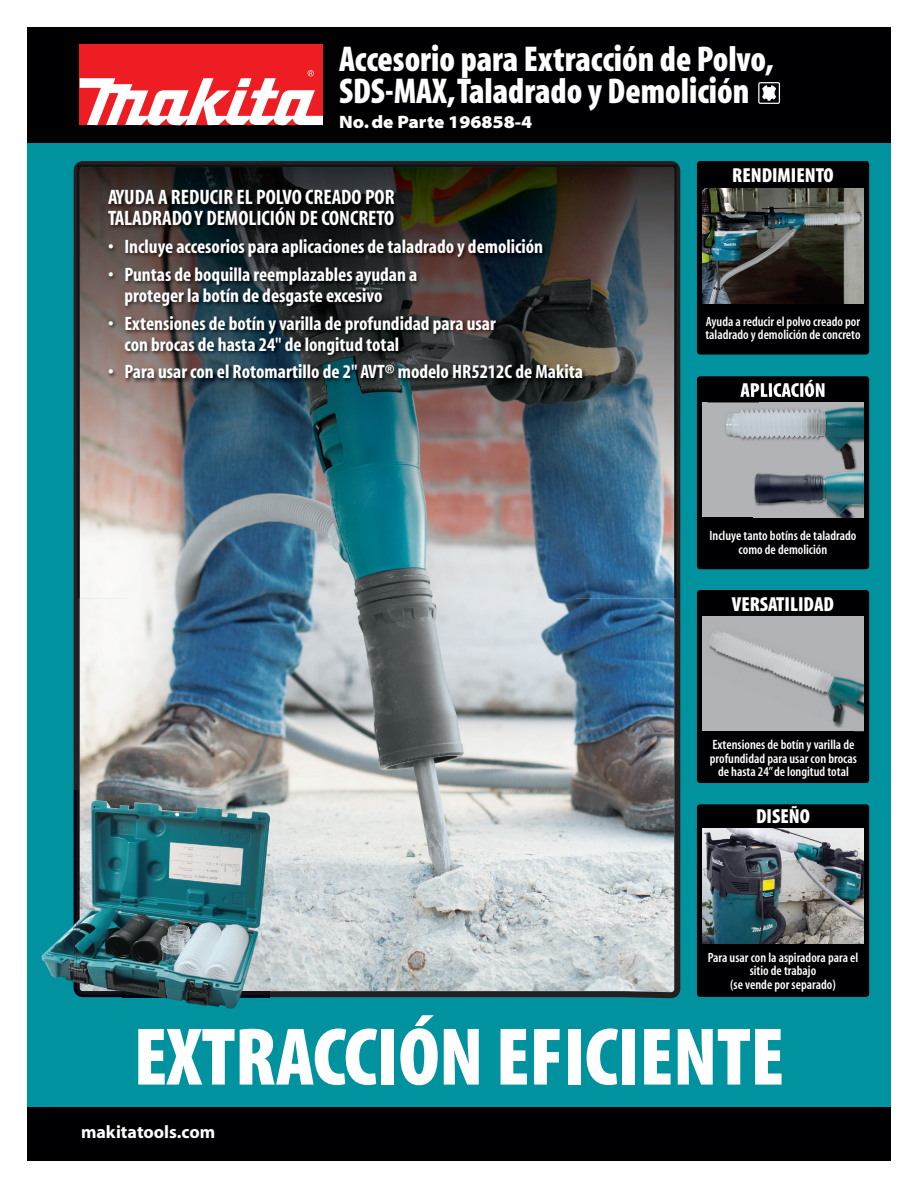
<style>
.page{position:relative;width:918px;height:1188px;background:#fff}
.page>*{position:absolute;margin:0;border:0;box-sizing:border-box;transform-origin:0 0}
.t1{font:82.5px "Myriad MM 830 300";letter-spacing:-.005em;color:#fff}
.t2{font:36px/31.5px "Myriad MM 830 300";color:#fff;scale:.96 1}
.t3{font:21px/21px "Myriad MM 700 300";color:#fff}
.t4{font:20.4px "Myriad MM 830 300";color:#fff}
.t5{font:19.5px/21px "Myriad MM 700 300";color:#fff}
.t6{font:18px "Myriad MM 830 700";color:#fff}
.t7{font:18px "Myriad MM 700 600";color:#fff}
.t8{font:13.5px/13.5px "Myriad MM 565 300";color:#fff;text-align:center}
</style>
<div class="page">
<div style="left:27px;top:27px;width:864px;height:1134px;background:#00939f"></div>
<div style="left:27px;top:27px;width:864px;height:115px;background:#000002"></div>
<div style="left:697px;top:804px;width:172px;height:193px;background:#000002;border-radius:3px"></div>
<div style="left:697px;top:590px;width:172px;height:193px;background:#000002;border-radius:3px"></div>
<div style="left:697px;top:376px;width:172px;height:193px;background:#000002;border-radius:3px"></div>
<div style="left:697px;top:161px;width:172px;height:194px;background:#000002;border-radius:3px"></div>
<div style="left:27px;top:1107px;width:864px;height:54px;background:#000002"></div>
<div style="left:80px;top:44px;width:243px;height:81px;background:#ee1d23"></div>
<svg style="left:80px;top:70px;width:243px;height:55px"></svg>
<img style="left:74px;top:161px;width:606px;height:837px">
<img style="left:702px;top:829px;width:162px;height:115px">
<img style="left:702px;top:188px;width:162px;height:116px">
<img style="left:128px;top:168px;width:498px;height:53px">
<img style="left:576px;top:221px;width:50px;height:377px">
<img style="left:129px;top:384px;width:447px;height:214px">
<img style="left:128px;top:167px;width:498px;height:1px">
<img style="left:77px;top:165px;width:51px;height:433px">
<img style="left:626px;top:165px;width:51px;height:433px">
<img style="left:127px;top:165px;width:500px;height:2px">
<img style="left:80px;top:168px;width:1px;height:430px">
<img style="left:106px;top:188px;width:482px;height:196px">
<img style="left:41px;top:790px;width:46px;height:208px">
<img style="left:87px;top:997px;width:183px;height:12px">
<img style="left:127px;top:790px;width:143px;height:201px">
<img style="left:74px;top:790px;width:48px;height:207px">
<img style="left:122px;top:994px;width:148px;height:3px">
<img style="left:77px;top:790px;width:48px;height:204px">
<img style="left:125px;top:991px;width:145px;height:3px">
<img style="left:80px;top:790px;width:47px;height:201px">
<img style="left:127px;top:991px;width:143px;height:1px">
<div style="left:702px;top:616px;width:162px;height:115px;background:#b2b3b7"></div>
<img style="left:709px;top:632px;width:27px;height:31px">
<img style="left:736px;top:637px;width:42px;height:41px">
<img style="left:778px;top:654px;width:42px;height:41px">
<img style="left:820px;top:670px;width:44px;height:58px">
<div style="left:702px;top:403px;width:162px;height:114px;background:#b2b3b7"></div>
<img style="left:754px;top:472px;width:110px;height:45px">
<img style="left:708px;top:391px;width:156px;height:12px">
<img style="left:740px;top:391px;width:84px;height:6px">
<img style="left:733px;top:437px;width:38px;height:4px">
<img style="left:725px;top:406px;width:139px;height:31px">
<img style="left:771px;top:437px;width:93px;height:23px">
<img style="left:843px;top:460px;width:14px;height:10px">
<svg style="left:758px;top:82px;width:22px;height:22px"></svg>
<h2 class="t2" style="left:339px;top:45px;width:454px">Accesorio para Extracción de Polvo,<br>SDS-MAX, Taladrado y Demolición</h2>
<p class="t6" style="left:339px;top:114px;width:195px">No. de Parte 196858-4</p>
<p class="t3" style="left:108px;top:188px;width:288px">AYUDA A REDUCIR EL POLVO CREADO POR<br>TALADRADO Y DEMOLICIÓN DE CONCRETO</p>
<p class="t5" style="left:108px;top:237px;width:437px">• Incluye accesorios para aplicaciones de taladrado y demolición</p>
<p class="t5" style="left:124px;top:265px;width:294px;text-indent:-16px">• Puntas de boquilla reemplazables ayudan a proteger la botín de desgaste excesivo</p>
<p class="t5" style="left:124px;top:314px;width:373px;text-indent:-16px">• Extensiones de botín y varilla de profundidad para usar con brocas de hasta 24" de longitud total</p>
<p class="t5" style="left:108px;top:362px;width:477px">• Para usar con el Rotomartillo de 2" AVT® modelo HR5212C de Makita</p>
<p class="t4" style="left:732px;top:166px;width:103px">RENDIMIENTO</p>
<p class="t8" style="left:705px;top:315px;width:157px;text-align:left">Ayuda a reducir el polvo creado por taladrado y demolición de concreto</p>
<p class="t4" style="left:740px;top:380px;width:87px">APLICACIÓN</p>
<p class="t8" style="left:709px;top:530px;width:149px">Incluye tanto botíns de taladrado como de demolición</p>
<p class="t4" style="left:732px;top:594px;width:104px">VERSATILIDAD</p>
<p class="t8" style="left:710px;top:739px;width:149px">Extensiones de botín y varilla de profundidad para usar con brocas de hasta 24” de longitud total</p>
<p class="t4" style="left:756px;top:806px;width:55px">DISEÑO</p>
<p class="t8" style="left:708px;top:951px;width:152px">Para usar con la aspiradora para el sitio de trabajo<br>(se vende por separado)</p>
<h1 class="t1" style="left:134px;top:1017px;width:652px">EXTRACCIÓN EFICIENTE</h1>
<p class="t7" style="left:81px;top:1124px;width:136px">makitatools.com</p>
</div>
